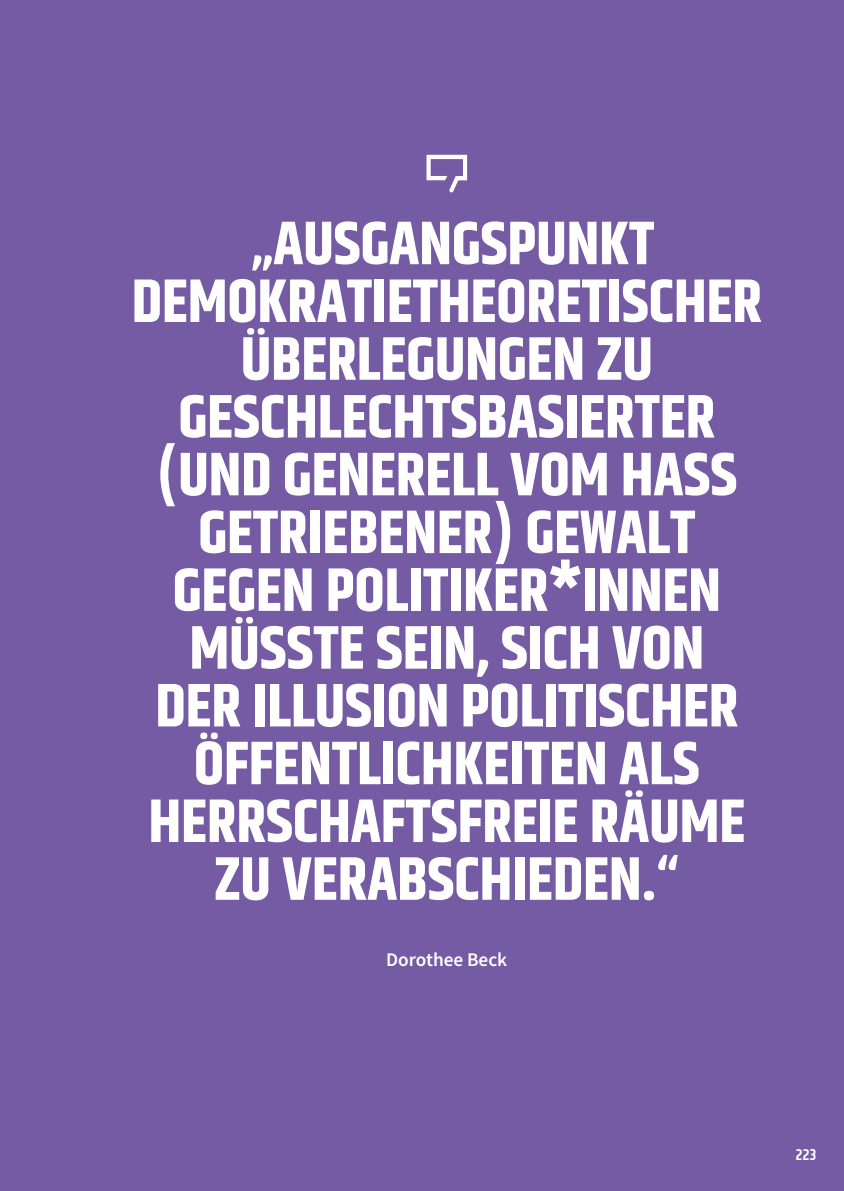
<style>
.page{position:relative;width:844px;height:1191px;background:#fff}
.page>*{position:absolute;margin:0;border:0;box-sizing:border-box;transform-origin:0 0}
.t1{font:700 61.25px/57.8px "Khand";color:#fff;text-align:center}
.t2{font:600 19.25px "Source Sans Pro";color:#fff}
.t3{font:600 15.75px "Khand";color:#fff}
</style>
<div class="page">
<div style="left:0;top:0;width:843px;height:1191px;background:#745ba3"></div>
<svg style="left:426px;top:155px;width:41px;height:38px"></svg>
<p class="t1" style="left:132px;top:218px;width:631px">„AUSGANGSPUNKT<br>DEMOKRATIETHEORETISCHER<br>ÜBERLEGUNGEN ZU<br>GESCHLECHTSBASIERTER (UND GENERELL VOM HASS<br>GETRIEBENER) GEWALT<br>GEGEN POLITIKER*INNEN<br>MÜSSTE SEIN, SICH VON<br>DER ILLUSION POLITISCHER<br>ÖFFENTLICHKEITEN ALS<br>HERRSCHAFTSFREIE RÄUME<br>ZU VERABSCHIEDEN.“</p>
<p class="t2" style="left:386px;top:946px;width:122px">Dorothee Beck</p>
<p class="t3" style="left:795px;top:1144px;width:22px">223</p>
</div>
